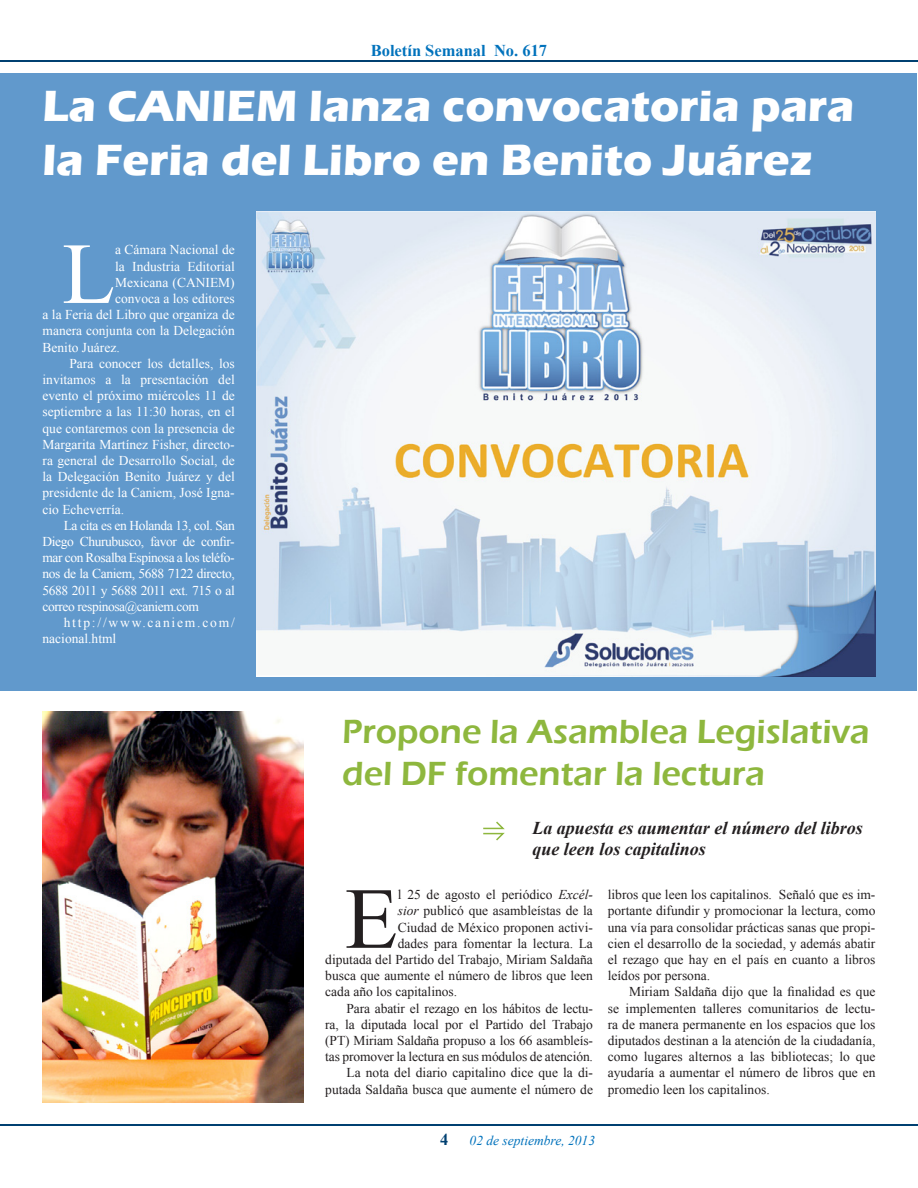
<style>
.page{position:relative;width:918px;height:1188px;background:#fff}
.page>*{position:absolute;margin:0;border:0;box-sizing:border-box;transform-origin:0 0}
.Cuerpo_de_Texto{font:86.85px "Times New Roman";color:#fff}
.Cuerpo_de_Texto-2{font:86.85px "Times New Roman";color:#231f20}
.Cabeza_principal{font:700 45px/54px "Eras ITC";color:#fff}
.Cabeza_secundaria{font:600 34.5px/41.4px "Eras ITC";color:#8eb73e}
.Bajada{font:italic 700 18px/21.6px "Times New Roman";color:#231f20}
.t1{font:700 16.5px "Times New Roman";color:#0072bc}
.t2{font:700 16.5px "Times New Roman";color:#004071}
.Cuerpo_de_Texto-3{font:13.5px/16.2px "Times New Roman";color:#231f20;text-align:justify}
.Cuerpo_de_Texto-4{font:13.5px/16.2px "Times New Roman";color:#fff;text-align:justify}
.Cuerpo_de_Texto-5{font:13.5px/16.2px "Times New Roman";letter-spacing:.135em;color:#fff}
.t3{font:italic 13.5px "Times New Roman";color:#0072bc}
.s1{font-style:italic}
</style>
<div class="page">
<hr style="left:1px;top:1124px;width:917px;height:2px;background:#004071">
<hr style="left:1px;top:60px;width:917px;height:2px;background:#004071">
<div style="left:1px;top:73px;width:916px;height:617px;background:#6199cc"></div>
<svg style="left:483px;top:821px;width:22px;height:20px"></svg>
<img style="left:256px;top:212px;width:619px;height:464px">
<img style="left:43px;top:711px;width:261px;height:391px">
<p class="t1" style="left:371px;top:39px;width:178px">Boletín Semanal No. 617</p>
<p class="Cabeza_principal" style="left:43px;top:79px;width:813px">La CANIEM lanza convocatoria para la Feria del Libro en Benito Juárez</p>
<p class="Cuerpo_de_Texto" style="left:62px;top:215px;width:55px">L</p>
<p class="Cuerpo_de_Texto-4" style="left:115px;top:242px;width:121px">a Cámara Nacional de</p>
<p class="Cuerpo_de_Texto-4" style="left:115px;top:258px;width:121px">la Industria Editorial</p>
<p class="Cuerpo_de_Texto-4" style="left:115px;top:274px;width:121px">Mexicana (CANIEM)</p>
<p class="Cuerpo_de_Texto-4" style="left:115px;top:290px;width:121px">convoca a los editores</p>
<p class="Cuerpo_de_Texto-4" style="left:43px;top:306px;width:194px">a la Feria del Libro que organiza de</p>
<p class="Cuerpo_de_Texto-4" style="left:43px;top:323px;width:194px">manera conjunta con la Delegación</p>
<p class="Cuerpo_de_Texto-4" style="left:43px;top:339px;width:79px">Benito Juárez.</p>
<p class="Cuerpo_de_Texto-4" style="left:43px;top:355px;width:194px;text-indent:27px">Para conocer los detalles, los invitamos a la presentación del evento el próximo miércoles 11 de septiembre a las 11:30 horas, en el que contaremos con la presencia de Margarita Martínez Fisher, directo&shy;ra general de Desarrollo Social, de la Delegación Benito Juárez y del presidente de la Caniem, José Igna&shy;cio Echeverría.</p>
<p class="Cuerpo_de_Texto-4" style="left:43px;top:517px;width:194px;text-indent:21px">La cita es en Holanda 13, col. San Diego Churubusco, favor de confir&shy;mar con Rosalba Espinosa a los teléfo&shy;nos de la Caniem, 5688 7122 directo, 5688 2011 y 5688 2011 ext. 715 o al correo respinosa@caniem.com</p>
<p class="Cuerpo_de_Texto-5" style="left:43px;top:614px;width:194px;text-indent:21px">http://www.caniem.com/ nacional.html</p>
<p class="Cabeza_secundaria" style="left:342px;top:711px;width:529px">Propone la Asamblea Legislativa del DF fomentar la lectura</p>
<p class="Bajada" style="left:532px;top:816px;width:332px">La apuesta es aumentar el número del libros que leen los capitalinos</p>
<p class="Cuerpo_de_Texto-3" style="left:608px;top:886px;width:269px">libros que leen los capitalinos. Señaló que es im&shy;portante difundir y promocionar la lectura, como una vía para consolidar prácticas sanas que propi&shy;cien el desarrollo de la sociedad, y además abatir el rezago que hay en el país en cuanto a libros leídos por persona.</p>
<p class="Cuerpo_de_Texto-3" style="left:608px;top:984px;width:269px;text-indent:21px">Miriam Saldaña dijo que la finalidad es que se implementen talleres comunitarios de lectu&shy;ra de manera permanente en los espacios que los diputados destinan a la atención de la ciudadanía, como lugares alternos a las bibliotecas; lo que ayudaría a aumentar el número de libros que en promedio leen los capitalinos.</p>
<p class="Cuerpo_de_Texto-2" style="left:345px;top:860px;width:55px">E</p>
<p class="Cuerpo_de_Texto-3" style="left:398px;top:886px;width:197px">l 25 de agosto el periódico <span class="s1">Excél-</span></p>
<p class="Cuerpo_de_Texto-3" style="left:398px;top:903px;width:197px"><span class="s1">sior</span> publicó que asambleístas de la</p>
<p class="Cuerpo_de_Texto-3" style="left:398px;top:919px;width:197px">Ciudad de México proponen activi-</p>
<p class="Cuerpo_de_Texto-3" style="left:398px;top:935px;width:197px">dades para fomentar la lectura. La</p>
<p class="Cuerpo_de_Texto-3" style="left:325px;top:951px;width:269px">diputada del Partido del Trabajo, Miriam Saldaña</p>
<p class="Cuerpo_de_Texto-3" style="left:325px;top:967px;width:269px">busca que aumente el número de libros que leen</p>
<p class="Cuerpo_de_Texto-3" style="left:325px;top:984px;width:133px">cada año los capitalinos.</p>
<p class="Cuerpo_de_Texto-3" style="left:325px;top:1000px;width:269px;text-indent:21px">Para abatir el rezago en los hábitos de lectu&shy;ra, la diputada local por el Partido del Trabajo (PT) Miriam Saldaña propuso a los 66 asambleís&shy;tas promover la lectura en sus módulos de atención.</p>
<p class="Cuerpo_de_Texto-3" style="left:325px;top:1065px;width:269px;text-align:right">La nota del diario capitalino dice que la di&shy;putada Saldaña busca que aumente el número de</p>
<p class="t2" style="left:440px;top:1129px;width:10px">4</p>
<p class="t3" style="left:470px;top:1131px;width:127px">02 de septiembre, 2013</p>
</div>
